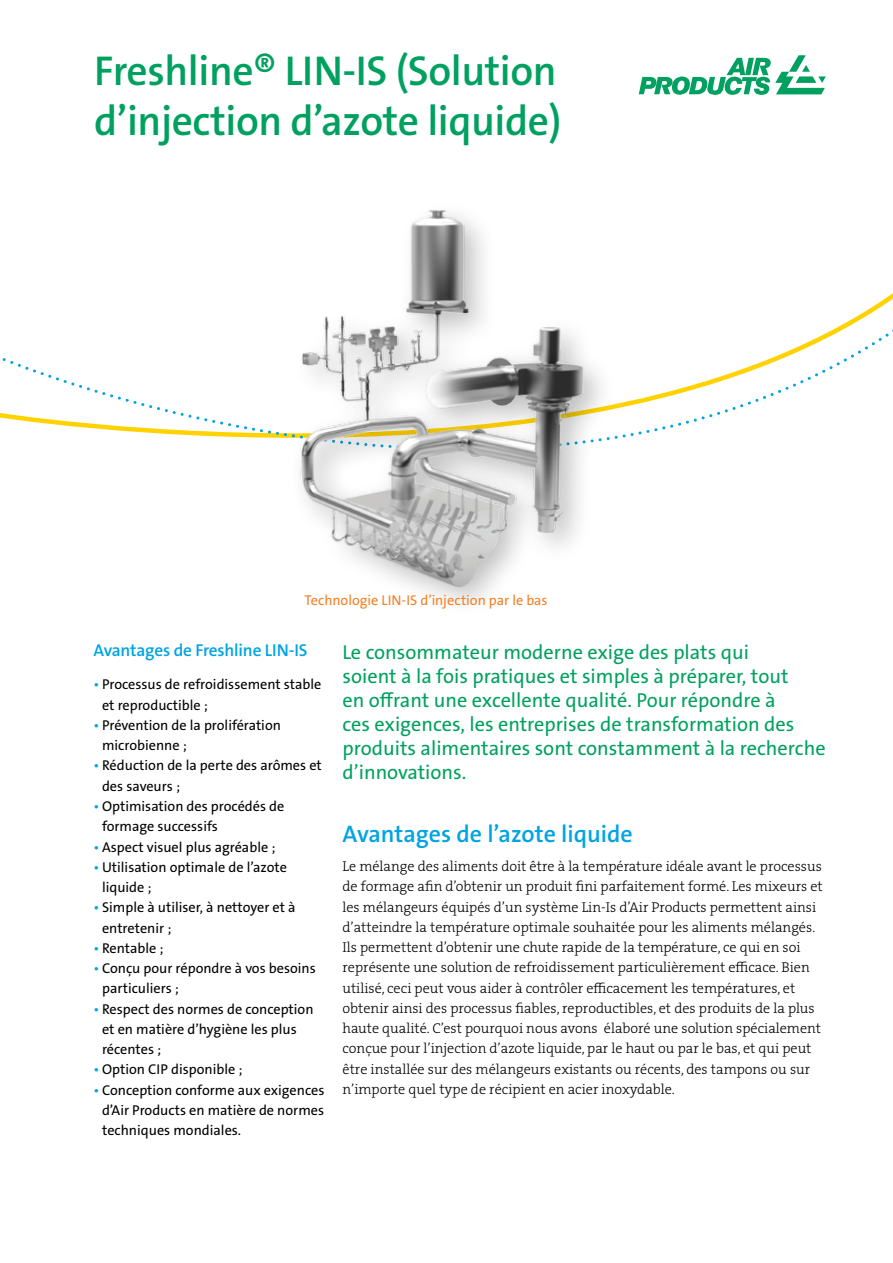
<style>
.page{position:relative;width:893px;height:1263px;background:#fff}
.page>*{position:absolute;margin:0;border:0;box-sizing:border-box;transform-origin:0 0}
.t1{font:600 42px/50.4px "The Sans LF";letter-spacing:-.01em;color:#00a160}
.t2{font:600 24px "The Sans LF";color:#00a4e3}
.t3{font:20.25px/24px "The Sans LF";color:#00a160}
.t4{font:600 17.25px "The Sans LF";letter-spacing:-.01em;color:#00a4e3}
.t5{font:14.25px/20.2px "The Serif LP3 Lig";color:#000}
.t6{font:14.25px/20.2px "The Sans LF";color:#000}
.t7{font:14.25px "The Sans LF";color:#f58025}
.s1{color:#00a4e3}
</style>
<div class="page">
<svg style="left:0;top:298px;width:893px;height:141px"></svg>
<svg style="left:639px;top:55px;width:187px;height:40px"></svg>
<div style="left:288px;top:197px;width:328px;height:421px;background:#fff"></div>
<img style="left:253px;top:210px;width:347px;height:393px">
<h1 class="t1" style="left:94px;top:46px;width:469px">Freshline® LIN-IS (Solution d’injection d’azote liquide)</h1>
<p class="t7" style="left:304px;top:590px;width:245px">Technologie LIN-IS d’injection par le bas</p>
<p class="t4" style="left:94px;top:639px;width:215px">Avantages de Freshline LIN-IS</p>
<p class="t6" style="left:102px;top:675px;width:221px;text-indent:-9px"><span class="s1">•</span> Processus de refroidissement stable et reproductible ;</p>
<p class="t6" style="left:102px;top:715px;width:180px;text-indent:-9px"><span class="s1">•</span> Prévention de la prolifération microbienne ;</p>
<p class="t6" style="left:102px;top:756px;width:221px;text-indent:-9px"><span class="s1">•</span> Réduction de la perte des arômes et des saveurs ;</p>
<p class="t6" style="left:102px;top:796px;width:184px;text-indent:-9px"><span class="s1">•</span> Optimisation des procédés de formage successifs</p>
<p class="t6" style="left:94px;top:837px;width:183px"><span class="s1">•</span> Aspect visuel plus agréable ;</p>
<p class="t6" style="left:102px;top:857px;width:186px;text-indent:-9px"><span class="s1">•</span> Utilisation optimale de l’azote liquide ;</p>
<p class="t6" style="left:102px;top:897px;width:195px;text-indent:-9px"><span class="s1">•</span> Simple à utiliser, à nettoyer et à entretenir ;</p>
<p class="t6" style="left:94px;top:938px;width:72px"><span class="s1">•</span> Rentable ;</p>
<p class="t6" style="left:102px;top:958px;width:215px;text-indent:-9px"><span class="s1">•</span> Conçu pour répondre à vos besoins particuliers ;</p>
<p class="t6" style="left:102px;top:999px;width:213px;text-indent:-9px"><span class="s1">•</span> Respect des normes de conception et en matière d’hygiène les plus récentes ;</p>
<p class="t6" style="left:94px;top:1059px;width:150px"><span class="s1">•</span> Option CIP disponible ;</p>
<p class="t6" style="left:102px;top:1080px;width:224px;text-align:justify;text-indent:-9px"><span class="s1">•</span> Conception conforme aux exigences d’Air Products en matière de normes techniques mondiales.</p>
<p class="t3" style="left:343px;top:640px;width:485px">Le consommateur moderne exige des plats qui<br>soient à la fois pratiques et simples à préparer, tout<br>en offrant une excellente qualité. Pour répondre à<br>ces exigences, les entreprises de transformation des produits alimentaires sont constamment à la recherche d’innovations.</p>
<h2 class="t2" style="left:343px;top:819px;width:292px">Avantages de l’azote liquide</h2>
<p class="t5" style="left:343px;top:856px;width:482px">Le mélange des aliments doit être à la température idéale avant le processus de formage afin d’obtenir un produit fini parfaitement formé. Les mixeurs et les mélangeurs équipés d’un système Lin-Is d’Air Products permettent ainsi d’atteindre la température optimale souhaitée pour les aliments mélangés.<br>Ils permettent d’obtenir une chute rapide de la température, ce qui en soi représente une solution de refroidissement particulièrement efficace. Bien utilisé, ceci peut vous aider à contrôler efficacement les températures, et obtenir ainsi des processus fiables, reproductibles, et des produits de la plus haute qualité. C’est pourquoi nous avons élaboré une solution spécialement conçue pour l’injection d’azote liquide, par le haut ou par le bas, et qui peut être installée sur des mélangeurs existants ou récents, des tampons ou sur n’importe quel type de récipient en acier inoxydable.</p>
</div>
